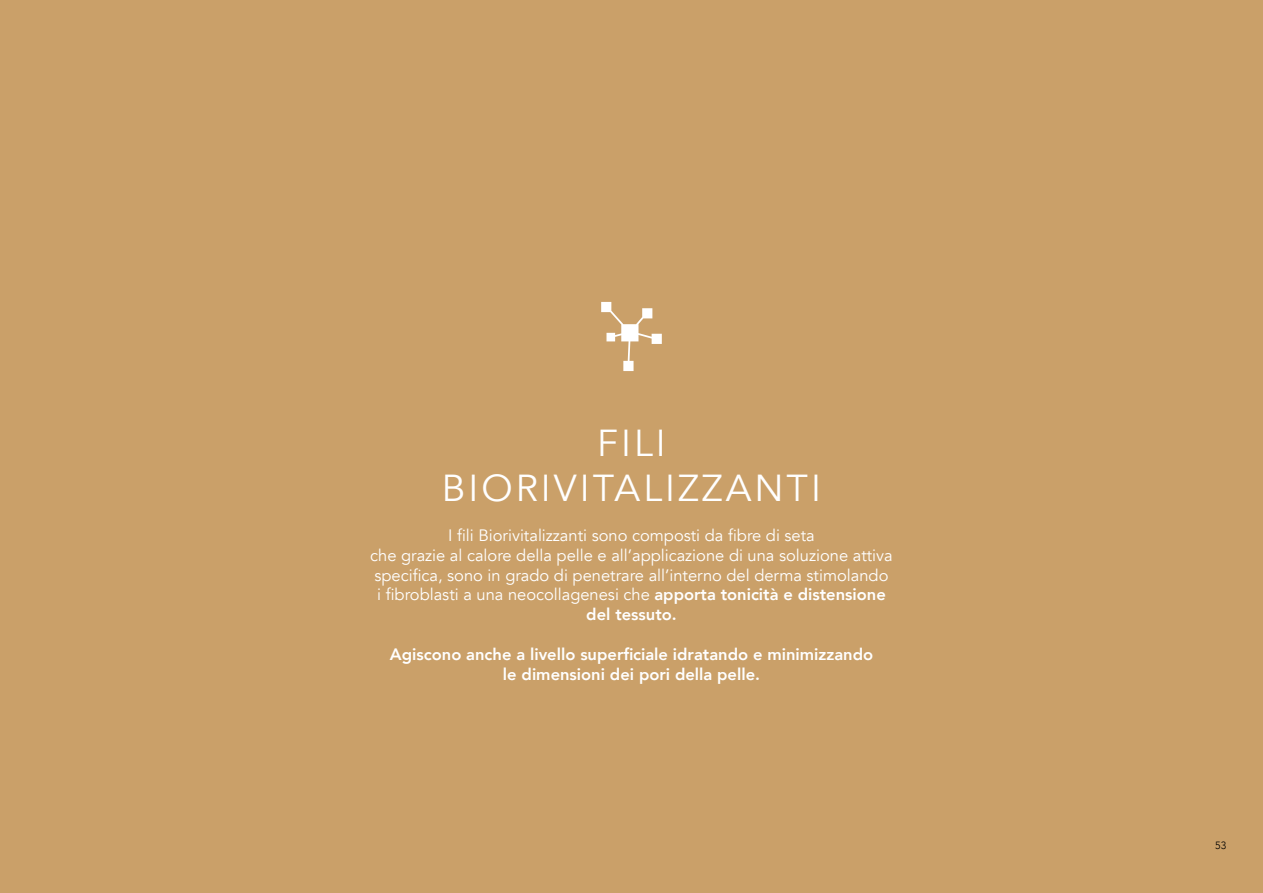
<style>
.page{position:relative;width:1263px;height:893px;background:#caa069}
.page>*{position:absolute;margin:0;border:0;box-sizing:border-box;transform-origin:0 0}
.t1{font:37.5px/45px "Avenir";letter-spacing:.08em;color:#fff;text-align:center}
.t2{font:16.5px/19.8px "Avenir";color:#fff;text-align:center}
.t3{font:800 16.5px/19.8px "Avenir";color:#fff;text-align:center}
.t4{font:300 10.5px "Avenir";color:#000}
.s1{font-weight:800}
</style>
<div class="page">
<svg style="left:601px;top:302px;width:61px;height:69px"></svg>
<h1 class="t1" style="left:442px;top:422px;width:381px">FILI<br>BIORIVITALIZZANTI</h1>
<p class="t2" style="left:370px;top:526px;width:524px">I fili Biorivitalizzanti sono composti da fibre di seta<br>che grazie al calore della pelle e all’applicazione di una soluzione attiva specifica, sono in grado di penetrare all’interno del derma stimolando<br>i fibroblasti a una neocollagenesi che <span class="s1">apporta tonicità e distensione del tessuto.</span></p>
<p class="t3" style="left:390px;top:644px;width:485px">Agiscono anche a livello superficiale idratando e minimizzando le dimensioni dei pori della pelle.</p>
<p class="t4" style="left:1215px;top:839px;width:12px">53</p>
</div>
